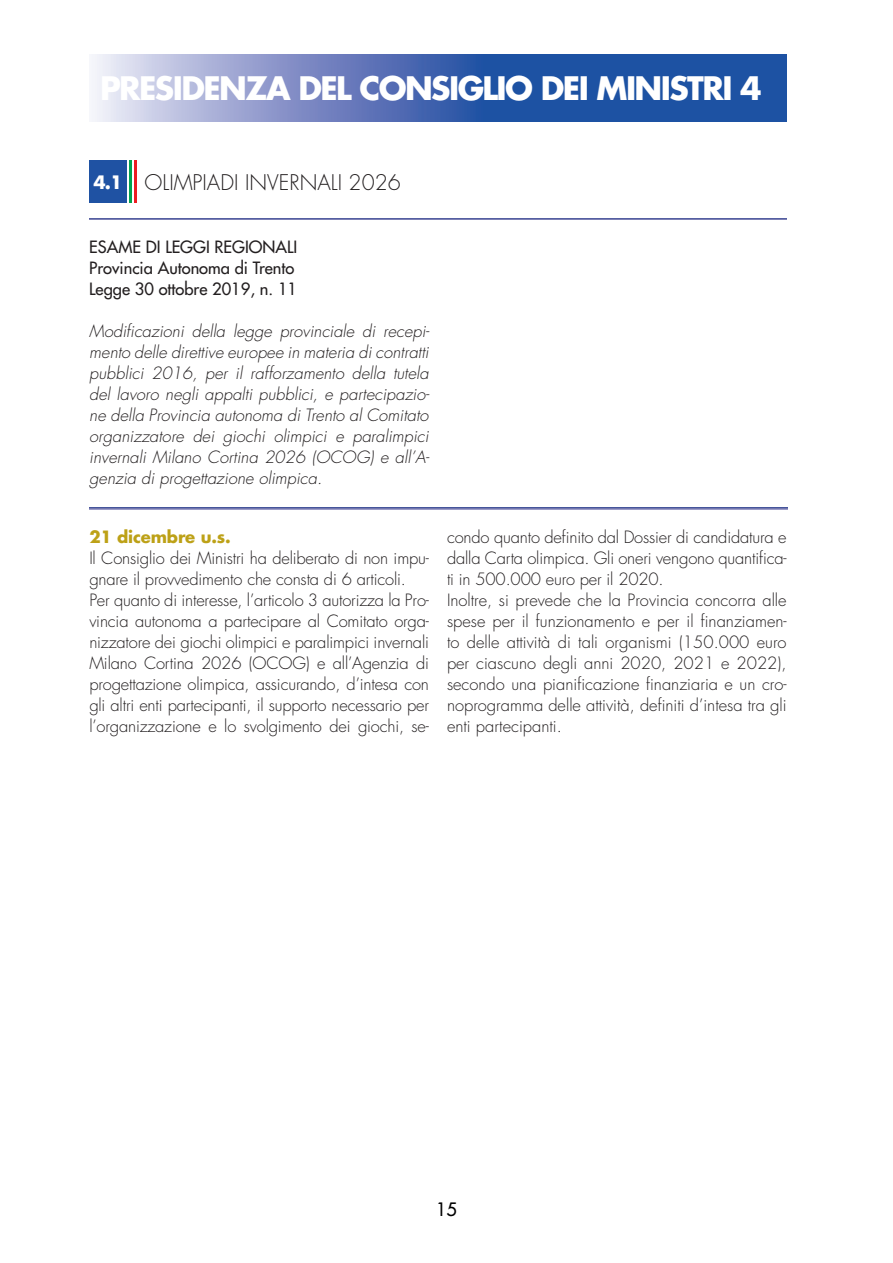
<style>
.page{position:relative;width:893px;height:1263px;background:#fff}
.page>*{position:absolute;margin:0;border:0;box-sizing:border-box;transform-origin:0 0}
.t1{font:700 31.5px "Futura LT";letter-spacing:-.05em;color:#fff}
.t2{font:300 21px "Futura LT";color:#231f20}
.t3{font:18px "Futura LT";color:#000}
.t4{font:300 16.5px/21px "Futura LT";letter-spacing:-.01em;color:#231f20}
.t5{font:italic 300 16.5px/21px "Futura LT";color:#231f20;text-align:justify}
.t6{font:16.5px/21px "Futura LT";color:#231f20}
.t7{font:700 16.5px "Futura LT";letter-spacing:-.01em;color:#bda117}
.s1{font-weight:700;font-size:18px;color:#fff}
</style>
<div class="page">
<svg style="left:92px;top:54px;width:695px;height:68px;background:#5878b8"></svg>
<div style="left:89px;top:161px;width:38px;height:42px;background:#1f52a3"></div>
<hr style="left:129px;top:161px;width:3px;height:42px;background:#00a54f">
<hr style="left:134px;top:161px;width:3px;height:42px;background:#ee1d23">
<hr style="left:89px;top:508px;width:699px;height:1px;background:#7276af">
<svg style="left:89px;top:218px;width:698px;height:2px"></svg>
<h1 class="t1" style="left:100px;top:68px;width:663px">PRESIDENZA DEL CONSIGLIO DEI MINISTRI 4</h1>
<p class="t2" style="left:94px;top:169px;width:309px"><span class="s1">4.1</span> OLIMPIADI INVERNALI 2026</p>
<p class="t6" style="left:89px;top:236px;width:209px">ESAME DI LEGGI REGIONALI<br>Provincia Autonoma di Trento<br>Legge 30 ottobre 2019, n. 11</p>
<p class="t5" style="left:89px;top:321px;width:342px">Modificazioni della legge provinciale di recepi&shy;mento delle direttive europee in materia di contratti pubblici 2016, per il rafforzamento della tutela del lavoro negli appalti pubblici, e partecipazio&shy;ne della Provincia autonoma di Trento al Comitato organizzatore dei giochi olimpici e paralimpici invernali Milano Cortina 2026 (OCOG) e all’A&shy;genzia di progettazione olimpica.</p>
<p class="t7" style="left:89px;top:526px;width:143px">21 dicembre u.s.</p>
<p class="t4" style="left:89px;top:548px;width:341px">Il Consiglio dei Ministri ha deliberato di non impu&shy;gnare il provvedimento che consta di 6 articoli.<br>Per quanto di interesse, l’articolo 3 autorizza la Pro&shy;vincia autonoma a partecipare al Comitato orga&shy;nizzatore dei giochi olimpici e paralimpici invernali Milano Cortina 2026 (OCOG) e all’Agenzia di progettazione olimpica, assicurando, d’intesa con gli altri enti partecipanti, il supporto necessario per l’organizzazione e lo svolgimento dei giochi, se-</p>
<p class="t4" style="left:447px;top:527px;width:341px">condo quanto definito dal Dossier di candidatura e dalla Carta olimpica. Gli oneri vengono quantifica&shy;ti in 500.000 euro per il 2020.<br>Inoltre, si prevede che la Provincia concorra alle spese per il funzionamento e per il finanziamen&shy;to delle attività di tali organismi (150.000 euro per ciascuno degli anni 2020, 2021 e 2022), secondo una pianificazione finanziaria e un cro&shy;noprogramma delle attività, definiti d’intesa tra gli enti partecipanti.</p>
<p class="t3" style="left:436px;top:1198px;width:22px">15</p>
</div>
